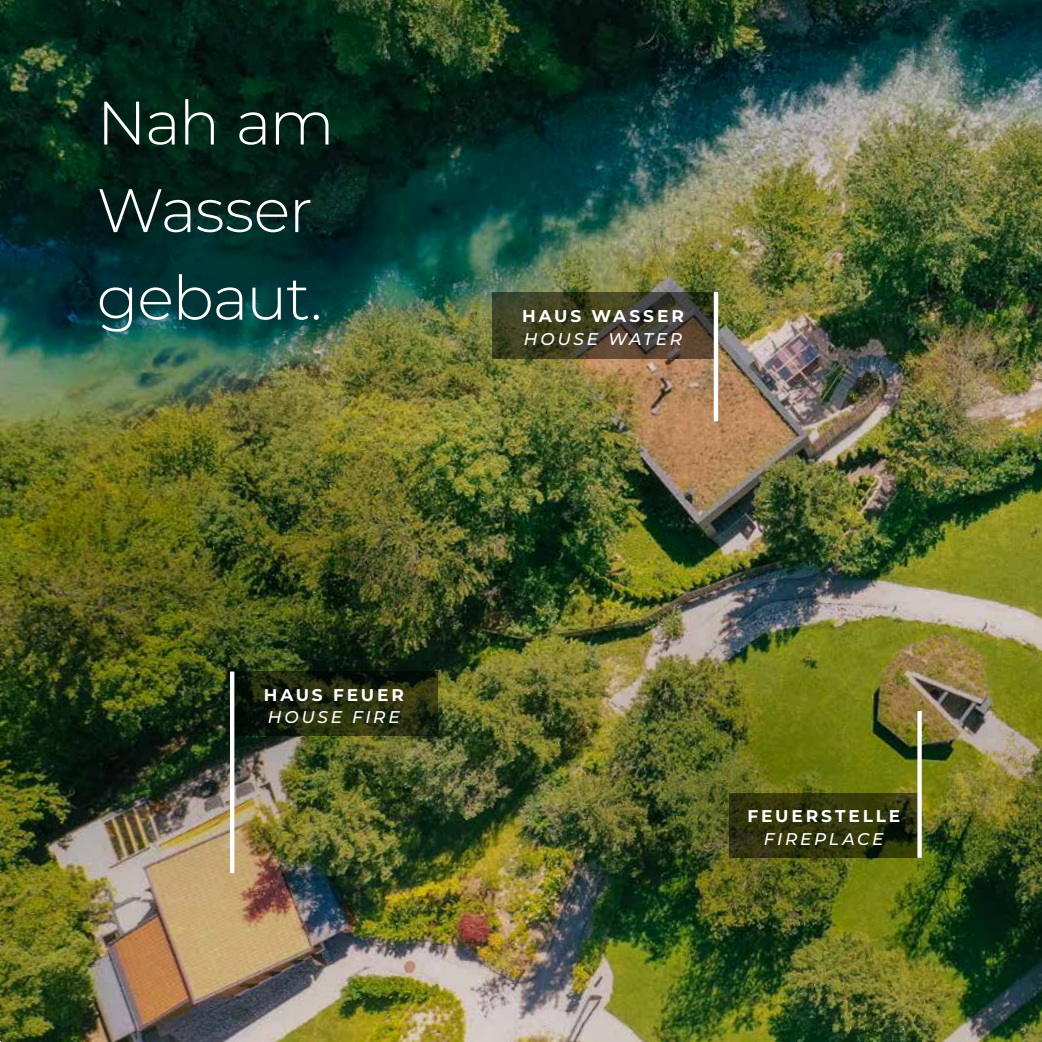
<style>
.page{position:relative;width:1042px;height:1042px;background:#fff}
.page>*{position:absolute;margin:0;border:0;box-sizing:border-box;transform-origin:0 0}
.t1{font:300 61.25px/87.5px "Montserrat";letter-spacing:-.025em;color:#fff}
.t2{font:700 16.97px "Montserrat";letter-spacing:.17em;color:#fff}
.t3{font:italic 500 16.97px "Montserrat";letter-spacing:.155em;color:#fff}
</style>
<div class="page">
<img style="left:0;top:0;width:1042px;height:1042px">
<svg style="left:234px;top:671px;width:204px;height:65px;background:#20270f"></svg>
<svg style="left:492px;top:292px;width:222px;height:67px;background:#433f29"></svg>
<svg style="left:729px;top:793px;width:188px;height:65px;background:#2e330b"></svg>
<hr style="left:714px;top:292px;width:4px;height:129px;background:#fff">
<hr style="left:230px;top:671px;width:4px;height:202px;background:#fff">
<div style="left:917px;top:711px;width:5px;height:147px;background:#fff"></div>
<h1 class="t1" style="left:97px;top:77px;width:239px">Nah am<br>Wasser gebaut.</h1>
<p class="t2" style="left:522px;top:304px;width:163px">HAUS WASSER</p>
<p class="t3" style="left:524px;top:327px;width:160px">HOUSE WATER</p>
<p class="t2" style="left:264px;top:682px;width:142px">HAUS FEUER</p>
<p class="t3" style="left:268px;top:705px;width:133px">HOUSE FIRE</p>
<p class="t2" style="left:747px;top:804px;width:154px">FEUERSTELLE</p>
<p class="t3" style="left:764px;top:827px;width:121px">FIREPLACE</p>
</div>
